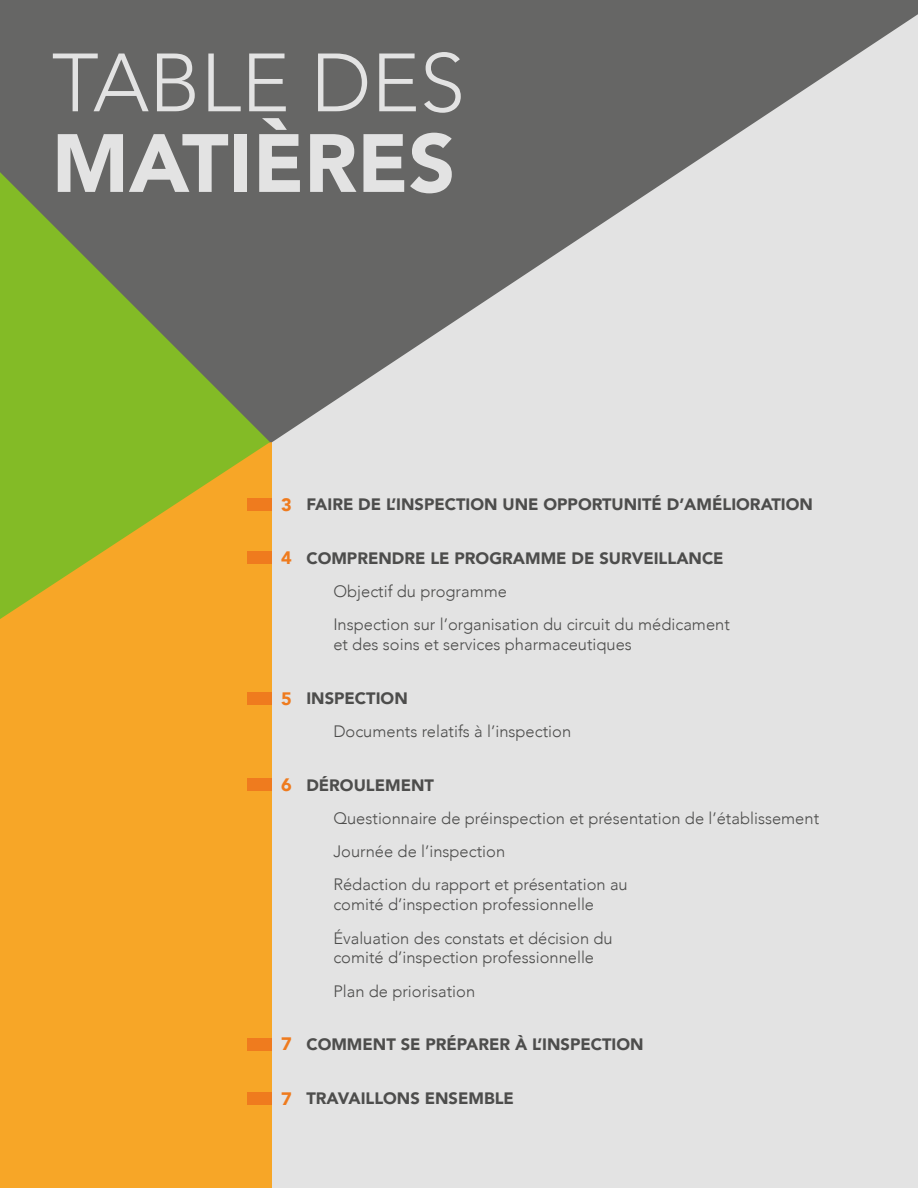
<style>
.page{position:relative;width:918px;height:1188px;background:#fff}
.page>*{position:absolute;margin:0;border:0;box-sizing:border-box;transform-origin:0 0}
.t1{font:300 81.6px "Avenir";color:#e3e3e3}
.t2{font:900 81.6px "Avenir";color:#e3e3e3}
.t3{font:900 18px "Avenir";color:#ef7b1e}
.t4{font:300 16.5px/33.3px "Avenir";color:#4d4d4c}
.t5{font:900 16.5px "Avenir";color:#4d4d4c}
.s1{font-size:18px;color:#ef7b1e}
</style>
<div class="page">
<div style="left:112px;top:11px;width:806px;height:1177px;background:#e3e3e3"></div>
<div style="left:0;top:435px;width:272px;height:753px;background:#f7a627"></div>
<svg style="left:0;top:0;width:918px;height:442px;fill:#666665"></svg>
<svg style="left:0;top:172px;width:270px;height:447px;fill:#83bb26"></svg>
<div style="left:247px;top:498px;width:25px;height:13px;background:#ef7b1e"></div>
<div style="left:247px;top:551px;width:25px;height:13px;background:#ef7b1e"></div>
<div style="left:247px;top:692px;width:25px;height:13px;background:#ef7b1e"></div>
<div style="left:247px;top:779px;width:25px;height:12px;background:#ef7b1e"></div>
<div style="left:247px;top:1038px;width:25px;height:12px;background:#ef7b1e"></div>
<div style="left:247px;top:1092px;width:25px;height:13px;background:#ef7b1e"></div>
<h1 class="t1" style="left:52px;top:35px;width:415px">TABLE DES</h1>
<h1 class="t2" style="left:52px;top:94px;width:405px">MATIÈRES</h1>
<p class="t5" style="left:281px;top:490px;width:533px"><span class="s1">3</span> FAIRE DE L’INSPECTION UNE OPPORTUNITÉ D’AMÉLIORATION</p>
<p class="t3" style="left:281px;top:542px;width:12px">4</p>
<p class="t3" style="left:281px;top:683px;width:12px">5</p>
<p class="t3" style="left:281px;top:770px;width:12px">6</p>
<p class="t3" style="left:281px;top:1029px;width:12px">7</p>
<p class="t5" style="left:306px;top:544px;width:419px">COMPRENDRE LE PROGRAMME DE SURVEILLANCE</p>
<p class="t4" style="left:333px;top:575px;width:398px">Objectif du programme<br>Inspection sur l’organisation du circuit du médicament</p>
<p class="t4" style="left:333px;top:628px;width:300px">et des soins et services pharmaceutiques</p>
<p class="t5" style="left:306px;top:684px;width:103px">INSPECTION</p>
<p class="t4" style="left:333px;top:715px;width:239px">Documents relatifs à l’inspection</p>
<p class="t5" style="left:306px;top:771px;width:129px">DÉROULEMENT</p>
<p class="t4" style="left:333px;top:802px;width:487px">Questionnaire de préinspection et présentation de l’établissement<br>Journée de l’inspection<br>Rédaction du rapport et présentation au</p>
<p class="t4" style="left:333px;top:888px;width:281px">comité d’inspection professionnelle<br>Évaluation des constats et décision du</p>
<p class="t4" style="left:333px;top:941px;width:262px">comité d’inspection professionnelle<br>Plan de priorisation</p>
<p class="t5" style="left:306px;top:1030px;width:339px">COMMENT SE PRÉPARER À L’INSPECTION</p>
<p class="t3" style="left:281px;top:1083px;width:12px">7</p>
<p class="t5" style="left:306px;top:1084px;width:209px">TRAVAILLONS ENSEMBLE</p>
</div>
